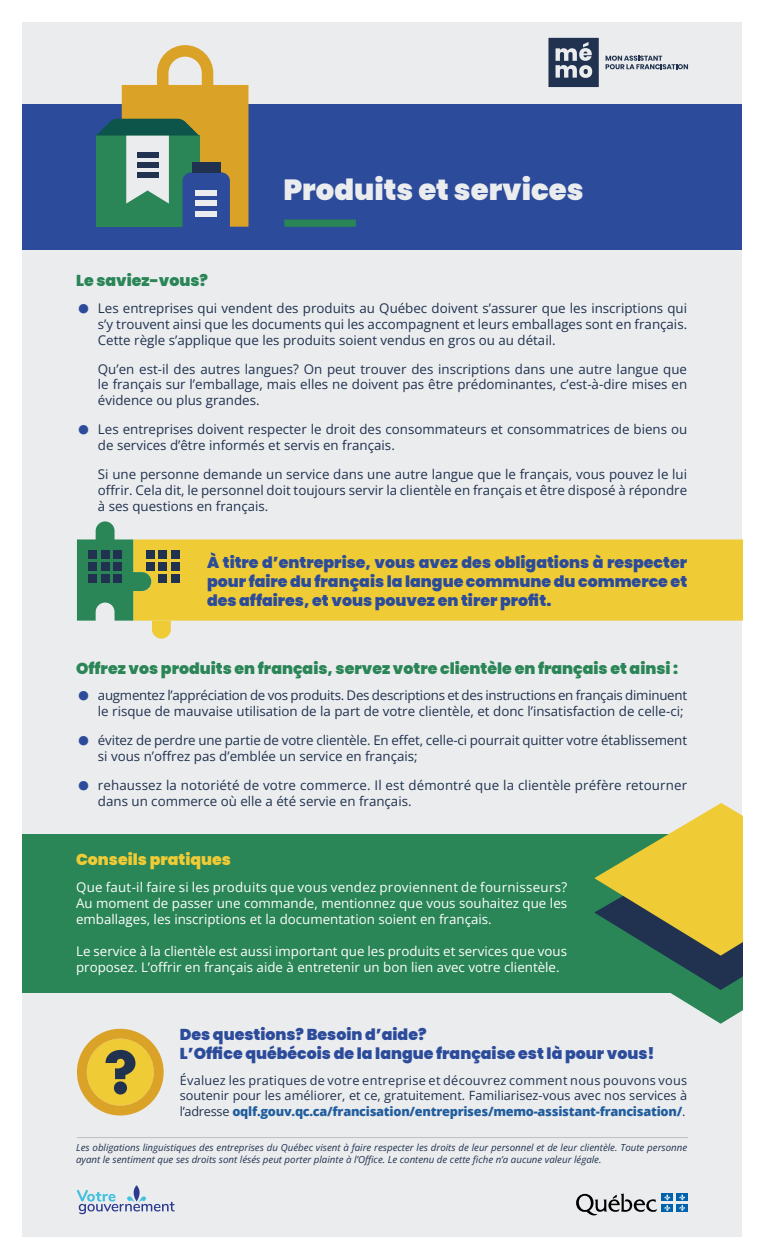
<style>
.page{position:relative;width:765px;height:1260px;background:#fff}
.page>*{position:absolute;margin:0;border:0;box-sizing:border-box;transform-origin:0 0}
.t1{font:900 29.12px "Poppins";color:#ebecee}
.t2{font:900 15.75px/18.9px "Poppins";color:#2c4c9b;text-align:justify}
.t3{font:900 15.75px "Poppins";color:#2a8557}
.t4{font:900 15.75px "Poppins";color:#efcb35}
.t5{font:13.38px/15.8px "Open Sans";color:#20324f;text-align:justify}
.t6{font:13.38px/16px "Open Sans";color:#fff;text-align:justify}
.t7{font:13.38px/15.8px "Open Sans";letter-spacing:-.02em;color:#20324f;text-align:right}
.t8{font:12.75px/15.2px "Open Sans";color:#20324f;text-align:justify}
.t9{font:italic 9.75px/11.6px "Open Sans";color:#20324f}
.s1{font-family:"Poppins";font-weight:900;font-size:27.88px;color:#2c4c9b}
.s2{font-weight:800;color:#215e9e}
</style>
<div class="page">
<div style="left:22px;top:22px;width:720px;height:1216px;background:#ebecee"></div>
<div style="left:22px;top:834px;width:720px;height:159px;background:#2a8557"></div>
<div style="left:22px;top:104px;width:720px;height:146px;background:#2c4c9b"></div>
<svg style="left:576px;top:1194px;width:81px;height:22px"></svg>
<div style="left:661px;top:1194px;width:12px;height:7px;background:#0063ab"></div>
<div style="left:676px;top:1194px;width:12px;height:7px;background:#0063ab"></div>
<div style="left:661px;top:1204px;width:12px;height:7px;background:#0063ab"></div>
<svg style="left:664px;top:1194px;width:6px;height:17px"></svg>
<div style="left:676px;top:1204px;width:12px;height:7px;background:#0063ab"></div>
<svg style="left:679px;top:1194px;width:6px;height:17px"></svg>
<svg style="left:77px;top:1185px;width:98px;height:29px"></svg>
<svg style="left:548px;top:38px;width:51px;height:49px"></svg>
<svg style="left:606px;top:56px;width:82px;height:13px"></svg>
<div style="left:171px;top:539px;width:571px;height:82px;background:#efcb35"></div>
<svg style="left:77px;top:521px;width:94px;height:118px"></svg>
<div style="left:88px;top:550px;width:8px;height:8px;background:#20324f"></div>
<div style="left:101px;top:550px;width:8px;height:8px;background:#20324f"></div>
<div style="left:114px;top:550px;width:8px;height:8px;background:#20324f"></div>
<div style="left:88px;top:562px;width:8px;height:8px;background:#20324f"></div>
<div style="left:101px;top:562px;width:8px;height:8px;background:#20324f"></div>
<div style="left:114px;top:562px;width:8px;height:8px;background:#20324f"></div>
<div style="left:101px;top:574px;width:8px;height:8px;background:#20324f"></div>
<div style="left:88px;top:574px;width:8px;height:8px;background:#20324f"></div>
<div style="left:114px;top:574px;width:8px;height:8px;background:#20324f"></div>
<div style="left:158px;top:551px;width:9px;height:8px;background:#20324f"></div>
<div style="left:146px;top:551px;width:8px;height:8px;background:#20324f"></div>
<div style="left:171px;top:551px;width:8px;height:8px;background:#20324f"></div>
<div style="left:158px;top:562px;width:9px;height:8px;background:#20324f"></div>
<div style="left:146px;top:562px;width:8px;height:8px;background:#20324f"></div>
<div style="left:171px;top:562px;width:8px;height:8px;background:#20324f"></div>
<div style="left:158px;top:574px;width:9px;height:8px;background:#20324f"></div>
<div style="left:171px;top:574px;width:8px;height:8px;background:#20324f"></div>
<div style="left:284px;top:220px;width:72px;height:7px;background:#2a8557"></div>
<svg style="left:595px;top:803px;width:147px;height:221px"></svg>
<svg style="left:96px;top:45px;width:152px;height:182px"></svg>
<div style="left:192px;top:162px;width:28px;height:10px;background:#20324f"></div>
<div style="left:196px;top:190px;width:21px;height:6px;background:#ebecee"></div>
<div style="left:196px;top:201px;width:21px;height:5px;background:#ebecee"></div>
<div style="left:196px;top:211px;width:21px;height:5px;background:#ebecee"></div>
<hr style="left:77px;top:1137px;width:611px;height:1px;background:#bcbec0">
<svg style="left:77px;top:1029px;width:87px;height:87px"></svg>
<h1 class="t1" style="left:283px;top:173px;width:302px">Produits et services</h1>
<p class="t3" style="left:76px;top:272px;width:134px">Le saviez-vous?</p>
<p class="t5" style="left:98px;top:300px;width:591px;text-indent:-22px"><span class="s1">•</span> Les entreprises qui vendent des produits au Québec doivent s’assurer que les inscriptions qui s’y trouvent ainsi que les documents qui les accompagnent et leurs emballages sont en français.<br>Cette règle s’applique que les produits soient vendus en gros ou au détail.</p>
<p class="t5" style="left:98px;top:361px;width:591px">Qu’en est-il des autres langues? On peut trouver des inscriptions dans une autre langue que le français sur l’emballage, mais elles ne doivent pas être prédominantes, c’est-à-dire mises en évidence ou plus grandes.</p>
<p class="t5" style="left:98px;top:421px;width:591px;text-indent:-22px"><span class="s1">•</span> Les entreprises doivent respecter le droit des consommateurs et consommatrices de biens ou de services d’être informés et servis en français.</p>
<p class="t5" style="left:98px;top:466px;width:591px">Si une personne demande un service dans une autre langue que le français, vous pouvez le lui offrir. Cela dit, le personnel doit toujours servir la clientèle en français et être disposé à répondre à ses questions en français.</p>
<p class="t2" style="left:207px;top:553px;width:482px">À titre d’entreprise, vous avez des obligations à respecter pour faire du français la langue commune du commerce et des affaires, et vous pouvez en tirer profit.</p>
<p class="t3" style="left:76px;top:659px;width:604px">Offrez vos produits en français, servez votre clientèle en français et ainsi :</p>
<p class="t7" style="left:76px;top:687px;width:613px"><span class="s1">•</span> augmentez l’appréciation de vos produits. Des descriptions et des instructions en français diminuent le risque de mauvaise utilisation de la part de votre clientèle, et donc l’insatisfaction de celle-ci;</p>
<p class="t5" style="left:98px;top:732px;width:591px;text-indent:-22px"><span class="s1">•</span> évitez de perdre une partie de votre clientèle. En effet, celle-ci pourrait quitter votre établissement si vous n’offrez pas d’emblée un service en français;</p>
<p class="t5" style="left:98px;top:777px;width:591px;text-indent:-22px"><span class="s1">•</span> rehaussez la notoriété de votre commerce. Il est démontré que la clientèle préfère retourner dans un commerce où elle a été servie en français.</p>
<p class="t4" style="left:76px;top:850px;width:156px">Conseils pratiques</p>
<p class="t6" style="left:76px;top:879px;width:493px">Que faut-il faire si les produits que vous vendez proviennent de fournisseurs?<br>Au moment de passer une commande, mentionnez que vous souhaitez que les emballages, les inscriptions et la documentation soient en français.</p>
<p class="t6" style="left:76px;top:943px;width:493px">Le service à la clientèle est aussi important que les produits et services que vous proposez. L’offrir en français aide à entretenir un bon lien avec votre clientèle.</p>
<p class="t2" style="left:180px;top:1025px;width:477px">Des questions? Besoin d’aide?<br>L’Office québécois de la langue française est là pour vous!</p>
<p class="t8" style="left:180px;top:1072px;width:509px">Évaluez les pratiques de votre entreprise et découvrez comment nous pouvons vous soutenir pour les améliorer, et ce, gratuitement. Familiarisez-vous avec nos services à l’adresse <span class="s2">oqlf.gouv.qc.ca/francisation/entreprises/memo-assistant-francisation/</span>.</p>
<p class="t9" style="left:76px;top:1142px;width:613px">Les obligations linguistiques des entreprises du Québec visent à faire respecter les droits de leur personnel et de leur clientèle. Toute personne ayant le sentiment que ses droits sont lésés peut porter plainte à l’Office. Le contenu de cette fiche n’a aucune valeur légale.</p>
</div>
